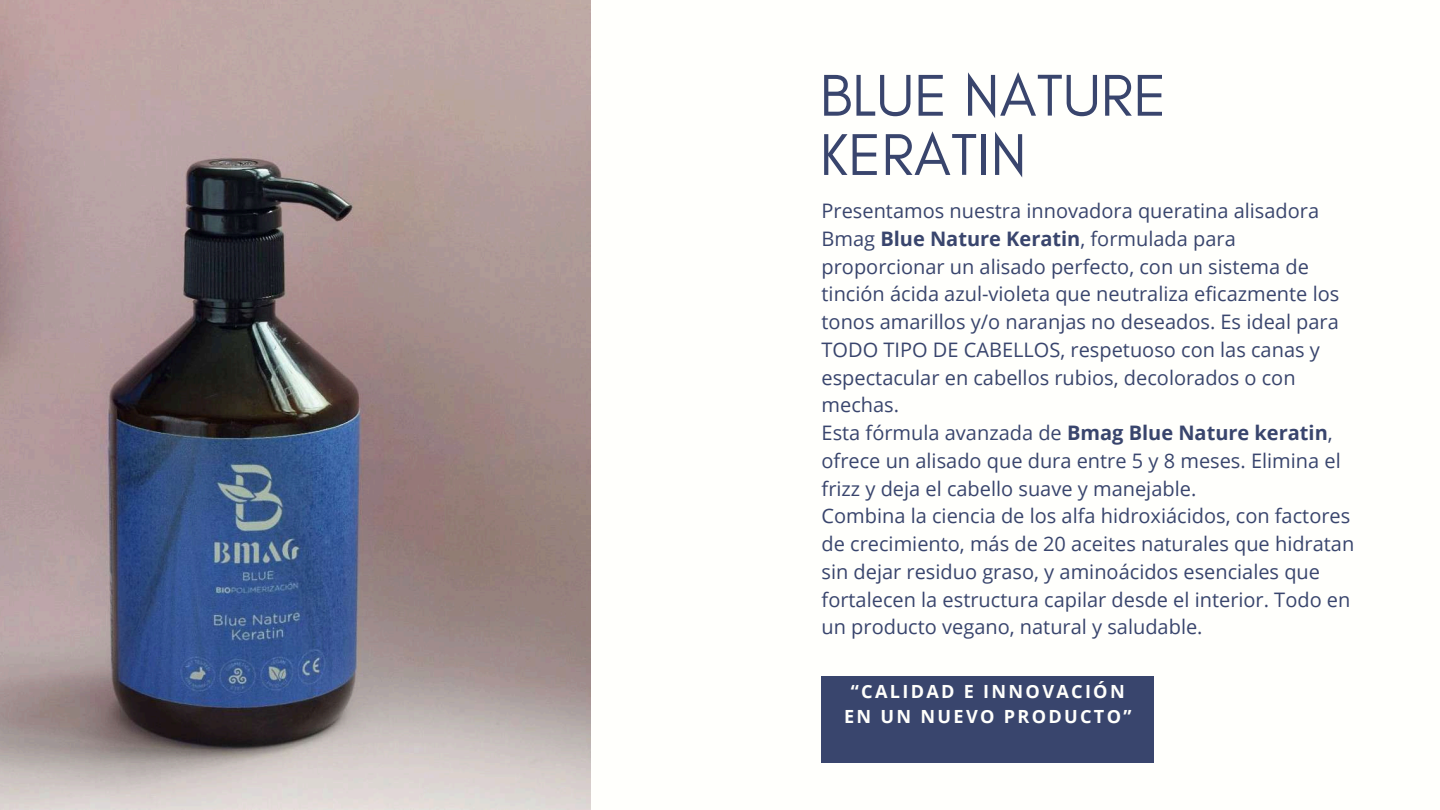
<style>
.page{position:relative;width:1440px;height:810px;background:#fff}
.page>*{position:absolute;margin:0;border:0;box-sizing:border-box;transform-origin:0 0}
.t1{font:60px/59.2px "Glacial Indifference";color:#39456d}
.t2{font:20px/27.8px "Open Sans";color:#39456d}
.t3{font:700 18.1px/24.7px "Open Sans";letter-spacing:.125em;color:#fffffc;text-align:center}
.s1{font-weight:700}
</style>
<div class="page">
<div style="left:822px;top:676px;width:332px;height:87px;background:#39456d"></div>
<img style="left:0;top:0;width:591px;height:810px">
<h1 class="t1" style="left:820px;top:65px;width:348px">BLUE NATURE<br>KERATIN</h1>
<p class="t2" style="left:822px;top:197px;width:534px">Presentamos nuestra innovadora queratina alisadora Bmag <span class="s1">Blue Nature Keratin</span>, formulada para proporcionar un alisado perfecto, con un sistema de tinción ácida azul-violeta que neutraliza eficazmente los tonos amarillos y/o naranjas no deseados. Es ideal para TODO TIPO DE CABELLOS, respetuoso con las canas y espectacular en cabellos rubios, decolorados o con mechas.<br>Esta fórmula avanzada de <span class="s1">Bmag Blue Nature keratin</span>, ofrece un alisado que dura entre 5 y 8 meses. Elimina el frizz y deja el cabello suave y manejable.<br>Combina la ciencia de los alfa hidroxiácidos, con factores de crecimiento, más de 20 aceites naturales que hidratan sin dejar residuo graso, y aminoácidos esenciales que fortalecen la estructura capilar desde el interior. Todo en un producto vegano, natural y saludable.</p>
<p class="t3" style="left:844px;top:679px;width:289px">“CALIDAD E INNOVACIÓN<br>EN UN NUEVO PRODUCTO”</p>
</div>
